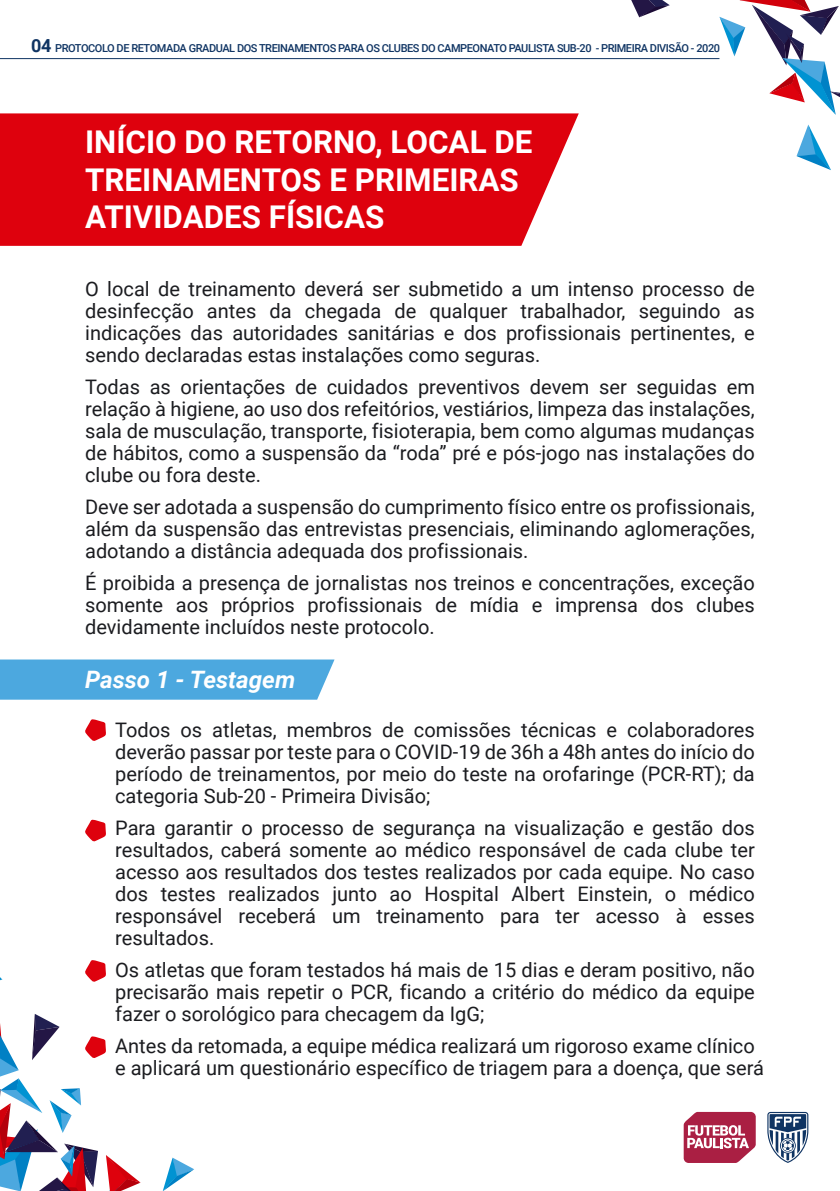
<style>
.page{position:relative;width:840px;height:1191px;background:#fff}
.page>*{position:absolute;margin:0;border:0;box-sizing:border-box;transform-origin:0 0}
.t1{font:700 31.4px/37.6px "Roboto";color:#fff}
.t2{font:italic 700 24px "Roboto";color:#fff}
.t3{font:20px/22px "Roboto";color:#1b1c20;text-align:justify}
.t4{font:500 11px "Roboto";letter-spacing:-.04em;color:#0f3463}
.s1{font-weight:700;font-size:18px}
</style>
<div class="page">
<svg style="left:163px;top:1157px;width:31px;height:34px"></svg>
<svg style="left:631px;top:0;width:38px;height:17px"></svg>
<svg style="left:796px;top:125px;width:34px;height:45px"></svg>
<svg style="left:719px;top:0;width:120px;height:115px"></svg>
<div style="left:0;top:659px;width:334px;height:40px;background:#4ca8df"></div>
<svg style="left:683px;top:1112px;width:72px;height:51px"></svg>
<svg style="left:767px;top:1112px;width:40px;height:51px"></svg>
<div style="left:0;top:113px;width:578px;height:133px;background:#de010d"></div>
<svg style="left:85px;top:719px;width:21px;height:22px"></svg>
<svg style="left:85px;top:819px;width:21px;height:22px"></svg>
<svg style="left:85px;top:960px;width:21px;height:22px"></svg>
<svg style="left:0;top:1014px;width:140px;height:177px"></svg>
<hr style="left:0;top:58px;width:719px;height:1px;background:#0f3463">
<p class="t4" style="left:31px;top:40px;width:690px"><span class="s1">04</span> PROTOCOLO DE RETOMADA GRADUAL DOS TREINAMENTOS PARA OS CLUBES DO CAMPEONATO PAULISTA SUB-20 - PRIMEIRA DIVISÃO - 2020</p>
<h1 class="t1" style="left:85px;top:122px;width:448px">INÍCIO DO RETORNO, LOCAL DE<br>TREINAMENTOS E PRIMEIRAS<br>ATIVIDADES FÍSICAS</h1>
<p class="t3" style="left:85px;top:277px;width:670px">O local de treinamento deverá ser submetido a um intenso processo de desinfecção antes da chegada de qualquer trabalhador, seguindo as indicações das autoridades sanitárias e dos profissionais pertinentes, e sendo declaradas estas instalações como seguras.</p>
<p class="t3" style="left:85px;top:375px;width:670px">Todas as orientações de cuidados preventivos devem ser seguidas em relação à higiene, ao uso dos refeitórios, vestiários, limpeza das instalações, sala de musculação, transporte, fisioterapia, bem como algumas mudanças de hábitos, como a suspensão da “roda” pré e pós-jogo nas instalações do clube ou fora deste.</p>
<p class="t3" style="left:85px;top:495px;width:671px">Deve ser adotada a suspensão do cumprimento físico entre os profissionais, além da suspensão das entrevistas presenciais, eliminando aglomerações, adotando a distância adequada dos profissionais.</p>
<p class="t3" style="left:85px;top:571px;width:670px">É proibida a presença de jornalistas nos treinos e concentrações, exceção somente aos próprios profissionais de mídia e imprensa dos clubes devidamente incluídos neste protocolo.</p>
<p class="t2" style="left:85px;top:663px;width:211px">Passo 1 - Testagem</p>
<p class="t3" style="left:115px;top:718px;width:640px">Todos os atletas, membros de comissões técnicas e colaboradores deverão passar por teste para o COVID-19 de 36h a 48h antes do início do período de treinamentos, por meio do teste na orofaringe (PCR-RT); da categoria Sub-20 - Primeira Divisão;</p>
<p class="t3" style="left:115px;top:816px;width:641px">Para garantir o processo de segurança na visualização e gestão dos resultados, caberá somente ao médico responsável de cada clube ter acesso aos resultados dos testes realizados por cada equipe. No caso dos testes realizados junto ao Hospital Albert Einstein, o médico responsável receberá um treinamento para ter acesso à esses resultados.</p>
<p class="t3" style="left:115px;top:958px;width:640px">Os atletas que foram testados há mais de 15 dias e deram positivo, não precisarão mais repetir o PCR, ficando a critério do médico da equipe fazer o sorológico para checagem da IgG;</p>
<p class="t3" style="left:115px;top:1034px;width:650px">Antes da retomada, a equipe médica realizará um rigoroso exame clínico e aplicará um questionário específico de triagem para a doença, que será</p>
</div>
